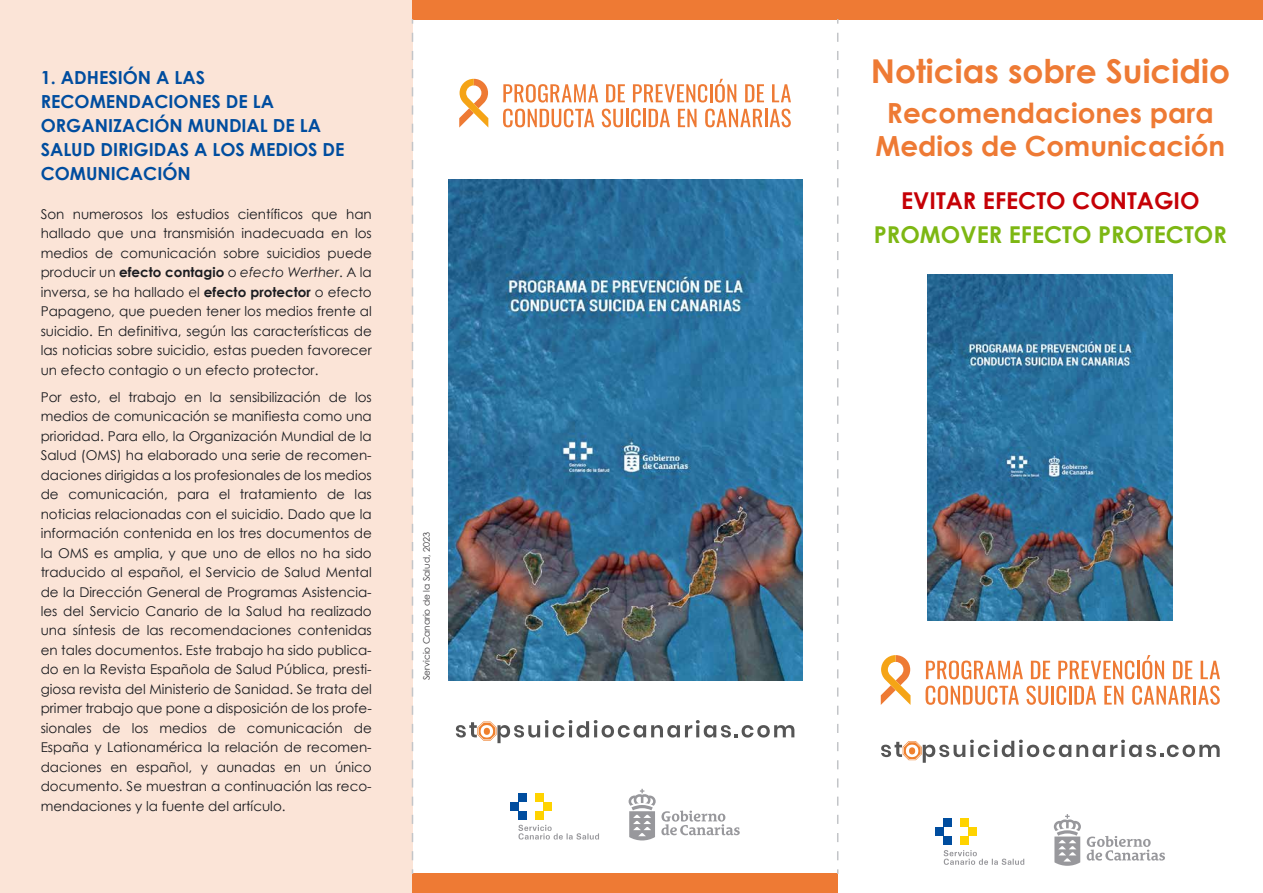
<style>
.page{position:relative;width:1263px;height:893px;background:#fff}
.page>*{position:absolute;margin:0;border:0;box-sizing:border-box;transform-origin:0 0}
.t1{font:700 32.85px "Century Gothic";color:#ee7a34}
.t2{font:700 27.75px/33.3px "Century Gothic";color:#ee7a34;text-align:center}
.t3{font:700 23.25px "Century Gothic";color:#7db713}
.t4{font:700 23.25px "Century Gothic";color:#c50006}
.t5{font:700 18px/24px "Century Gothic";color:#004d9f}
.t6{font:13.5px/19.5px "Century Gothic";color:#1b1c20;text-align:justify}
.t7{font:9px "Century Gothic";color:#39373a}
.s1{font-weight:700}
.s2{font-style:italic}
</style>
<div class="page">
<div style="left:0;top:0;width:412px;height:893px;background:#fbe4d7"></div>
<div style="left:838px;top:0;width:425px;height:19px;background:#ee7a34"></div>
<div style="left:412px;top:0;width:426px;height:19px;background:#ee7a34"></div>
<div style="left:412px;top:874px;width:426px;height:19px;background:#ee7a34"></div>
<svg style="left:1054px;top:814px;width:111px;height:52px"></svg>
<div style="left:936px;top:827px;width:8px;height:9px;background:#004d9f"></div>
<div style="left:944px;top:818px;width:8px;height:9px;background:#004d9f"></div>
<div style="left:944px;top:836px;width:8px;height:9px;background:#004d9f"></div>
<div style="left:969px;top:827px;width:8px;height:9px;background:#ffd300"></div>
<div style="left:960px;top:818px;width:9px;height:9px;background:#ffd300"></div>
<div style="left:960px;top:836px;width:9px;height:9px;background:#ffd300"></div>
<svg style="left:944px;top:850px;width:80px;height:15px"></svg>
<svg style="left:629px;top:789px;width:111px;height:51px"></svg>
<div style="left:510px;top:802px;width:8px;height:8px;background:#004d9f"></div>
<div style="left:518px;top:793px;width:9px;height:9px;background:#004d9f"></div>
<div style="left:518px;top:811px;width:9px;height:8px;background:#004d9f"></div>
<div style="left:543px;top:802px;width:8px;height:8px;background:#ffd300"></div>
<div style="left:535px;top:793px;width:8px;height:9px;background:#ffd300"></div>
<div style="left:535px;top:811px;width:8px;height:8px;background:#ffd300"></div>
<svg style="left:518px;top:825px;width:81px;height:14px"></svg>
<img style="left:928px;top:274px;width:245px;height:347px">
<img style="left:448px;top:179px;width:354px;height:501px">
<svg style="left:926px;top:661px;width:97px;height:18px"></svg>
<svg style="left:1031px;top:661px;width:19px;height:18px"></svg>
<svg style="left:1058px;top:655px;width:106px;height:24px"></svg>
<svg style="left:1173px;top:661px;width:19px;height:18px"></svg>
<svg style="left:1200px;top:661px;width:20px;height:18px"></svg>
<svg style="left:925px;top:686px;width:94px;height:19px"></svg>
<svg style="left:1026px;top:686px;width:22px;height:19px"></svg>
<hr style="left:1051px;top:686px;width:3px;height:19px;background:#ee7a34">
<svg style="left:1056px;top:686px;width:40px;height:19px"></svg>
<svg style="left:1104px;top:686px;width:19px;height:19px"></svg>
<svg style="left:1132px;top:686px;width:59px;height:19px"></svg>
<hr style="left:1193px;top:686px;width:3px;height:19px;background:#ee7a34">
<svg style="left:1198px;top:686px;width:22px;height:19px"></svg>
<svg style="left:881px;top:655px;width:29px;height:50px"></svg>
<svg style="left:503px;top:84px;width:95px;height:19px"></svg>
<svg style="left:606px;top:84px;width:19px;height:18px"></svg>
<svg style="left:633px;top:79px;width:103px;height:24px"></svg>
<svg style="left:745px;top:84px;width:19px;height:18px"></svg>
<svg style="left:772px;top:84px;width:19px;height:18px"></svg>
<svg style="left:503px;top:109px;width:91px;height:18px"></svg>
<svg style="left:602px;top:109px;width:39px;height:18px"></svg>
<hr style="left:643px;top:109px;width:3px;height:18px;background:#ee7a34">
<svg style="left:649px;top:109px;width:21px;height:18px"></svg>
<svg style="left:678px;top:109px;width:18px;height:18px"></svg>
<svg style="left:705px;top:109px;width:86px;height:18px"></svg>
<svg style="left:459px;top:79px;width:29px;height:49px"></svg>
<svg style="left:456px;top:720px;width:338px;height:23px"></svg>
<svg style="left:881px;top:740px;width:338px;height:23px"></svg>
<svg style="left:412px;top:33px;width:1px;height:841px"></svg>
<svg style="left:837px;top:33px;width:1px;height:841px"></svg>
<h3 class="t5" style="left:41px;top:64px;width:305px">1. ADHESIÓN A LAS<br>RECOMENDACIONES DE LA<br>ORGANIZACIÓN MUNDIAL DE LA<br>SALUD DIRIGIDAS A LOS MEDIOS DE<br>COMUNICACIÓN</h3>
<p class="t6" style="left:41px;top:204px;width:333px">Son numerosos los estudios científicos que han hallado que una transmisión inadecuada en los medios de comunicación sobre suicidios puede producir un <span class="s1">efecto contagio</span> o <span class="s2">efecto Werther</span>. A la inversa, se ha hallado el <span class="s1">efecto protector</span> o efecto Papageno, que pueden tener los medios frente al suicidio. En definitiva, según las características de las noticias sobre suicidio, estas pueden favorecer un efecto contagio o un efecto protector.</p>
<p class="t6" style="left:41px;top:387px;width:333px">Por esto, el trabajo en la sensibilización de los medios de comunicación se manifiesta como una prioridad. Para ello, la Organización Mundial de la Salud (OMS) ha elaborado una serie de recomen&shy;daciones dirigidas a los profesionales de los medios de comunicación, para el tratamiento de las noticias relacionadas con el suicidio. Dado que la información contenida en los tres documentos de la OMS es amplia, y que uno de ellos no ha sido traducido al español, el Servicio de Salud Mental de la Dirección General de Programas Asistencia&shy;les del Servicio Canario de la Salud ha realizado una síntesis de las recomendaciones contenidas en tales documentos. Este trabajo ha sido publica&shy;do en la Revista Española de Salud Pública, presti&shy;giosa revista del Ministerio de Sanidad. Se trata del primer trabajo que pone a disposición de los profe&shy;sionales de los medios de comunicación de España y Lationamérica la relación de recomen&shy;daciones en español, y aunadas en un único documento. Se muestran a continuación las reco&shy;mendaciones y la fuente del artículo.</p>
<p class="t7" style="left:420px;top:680px;width:149px;rotate:-90deg">Servicio Canario de la Salud, 2023</p>
<h1 class="t1" style="left:871px;top:46px;width:361px">Noticias sobre Suicidio</h1>
<h2 class="t2" style="left:875px;top:95px;width:351px">Recomendaciones para<br>Medios de Comunicación</h2>
<h3 class="t4" style="left:901px;top:183px;width:300px">EVITAR EFECTO CONTAGIO</h3>
<h3 class="t3" style="left:874px;top:217px;width:354px">PROMOVER EFECTO PROTECTOR</h3>
</div>
